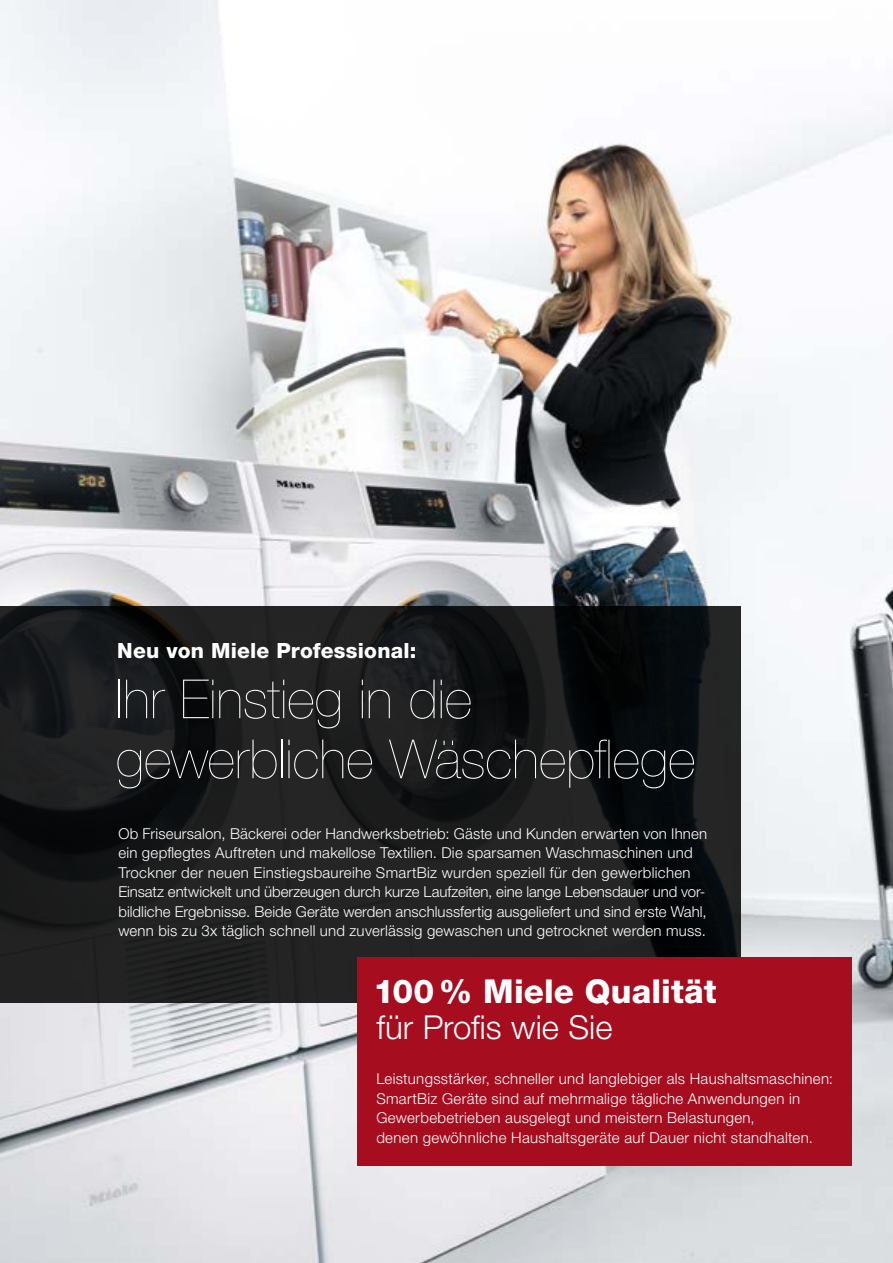
<style>
.page{position:relative;width:893px;height:1263px;background:#fff}
.page>*{position:absolute;margin:0;border:0;box-sizing:border-box;transform-origin:0 0}
.t1{font:200 54px/60px "Helvetica Neue LTW1 G";color:#fff}
.t2{font:800 33px "Helvetica Neue LTW1 G";letter-spacing:.005em;color:#fff}
.t3{font:300 33px "Helvetica Neue LTW1 G";color:#fff}
.t4{font:800 21px "Helvetica Neue LTW1 G";letter-spacing:.01em;color:#fff}
.t5{font:300 15px/19.5px "Helvetica Neue LTW1 G";letter-spacing:.015em;color:#fff}
</style>
<div class="page">
<img style="left:0;top:0;width:893px;height:1263px">
<svg style="left:0;top:606px;width:741px;height:396px;background:#191a1b"></svg>
<div style="left:357px;top:957px;width:494px;height:208px;background:#a60d1f"></div>
<h3 class="t4" style="left:117px;top:638px;width:301px">Neu von Miele Professional:</h3>
<h1 class="t1" style="left:116px;top:669px;width:581px">Ihr Einstieg in die gewerbliche Wäschepflege</h1>
<p class="t5" style="left:118px;top:823px;width:590px">Ob Friseursalon, Bäckerei oder Handwerksbetrieb: Gäste und Kunden erwarten von Ihnen ein gepflegtes Auftreten und makellose Textilien. Die sparsamen Waschmaschinen und Trockner der neuen Einstiegsbaureihe SmartBiz wurden speziell für den gewerblichen Einsatz entwickelt und überzeugen durch kurze Laufzeiten, eine lange Lebensdauer und vor&shy;bildliche Ergebnisse. Beide Geräte werden anschlussfertig ausgeliefert und sind erste Wahl, wenn bis zu 3x täglich schnell und zuverlässig gewaschen und getrocknet werden muss.</p>
<h2 class="t2" style="left:373px;top:971px;width:345px">100% Miele Qualität</h2>
<h2 class="t3" style="left:376px;top:1007px;width:238px">für Profis wie Sie</h2>
<p class="t5" style="left:376px;top:1069px;width:458px">Leistungsstärker, schneller und langlebiger als Haushaltsmaschinen:<br>SmartBiz Geräte sind auf mehrmalige tägliche Anwendungen in Gewerbebetrieben ausgelegt und meistern Belastungen,<br>denen gewöhnliche Haushaltsgeräte auf Dauer nicht standhalten.</p>
</div>
